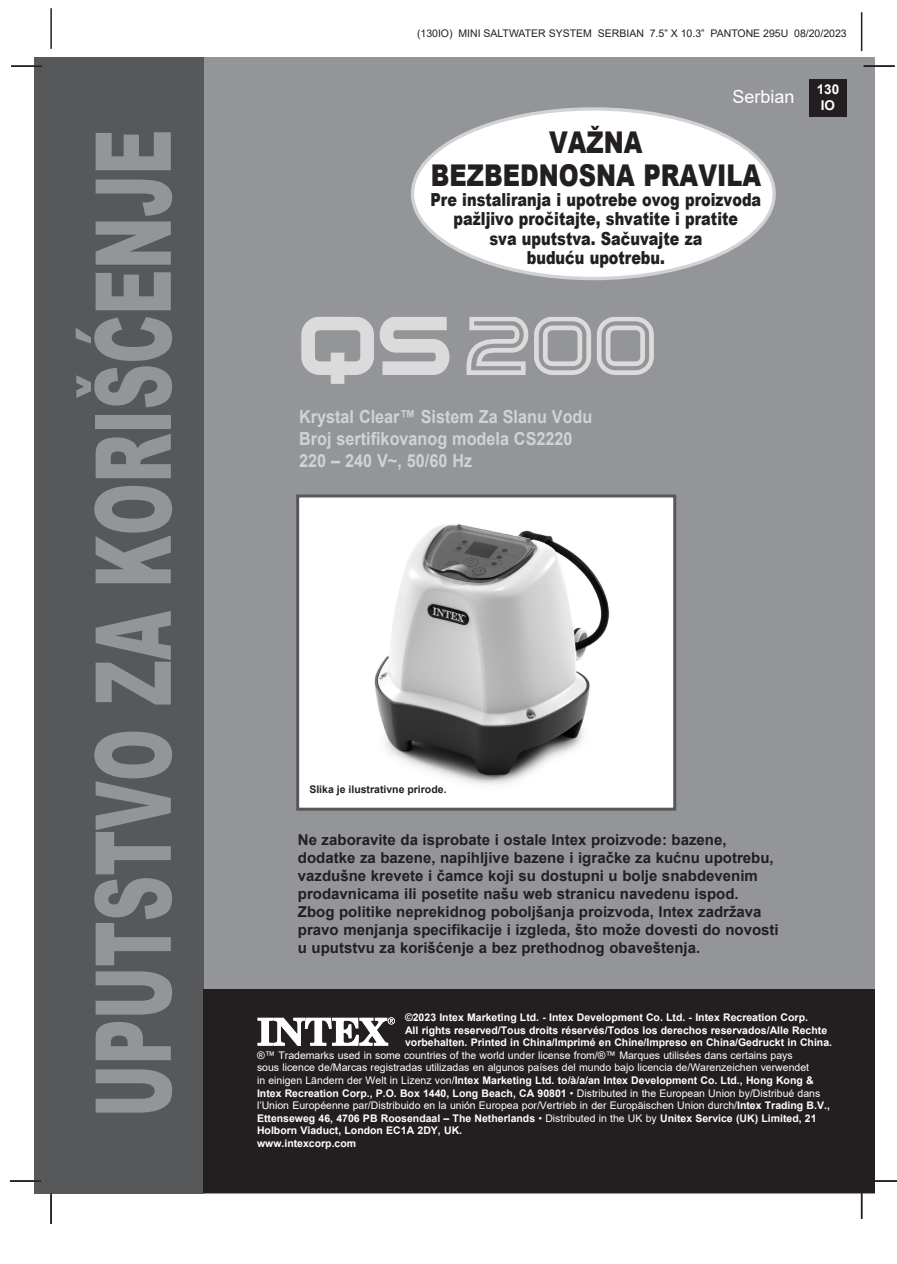
<style>
.page{position:relative;width:897px;height:1264px;background:#fff}
.page>*{position:absolute;margin:0;border:0;box-sizing:border-box;transform-origin:0 0}
.t1{font:900 105px "Arial";color:#939598;scale:.6 1}
.t2{font:900 30px "Arial";color:#231f20;scale:.8 1}
.t3{font:900 18px "Arial";color:#231f20;scale:.8 1}
.t4{font:700 18px "Arial";color:#d1d2d4;scale:.9 1}
.t5{font:18px "Arial";color:#fff}
.t6{font:700 15px/18px "Arial";color:#231f20}
.t7{font:700 13.5px/16.2px "Arial";color:#fff;text-align:center}
.t8{font:10.5px/12.6px "Arial";color:#fff}
.t9{font:700 10.5px/12.6px "Arial";color:#fff}
.t10{font:10.5px "Arial";color:#231f20}
.Paragraph_Style1{font:700 10.5px "Arial";color:#231f20}
.s1{font-weight:700}
</style>
<div class="page">
<div style="left:203px;top:57px;width:672px;height:1136px;background:#939598"></div>
<div style="left:809px;top:79px;width:37px;height:38px;background:#231f20"></div>
<hr style="left:50px;top:8px;width:2px;height:41px;background:#231f20">
<hr style="left:860px;top:12px;width:2px;height:39px;background:#231f20">
<hr style="left:863px;top:65px;width:31px;height:2px;background:#231f20">
<div style="left:34px;top:57px;width:169px;height:1136px;background:#57585a"></div>
<hr style="left:865px;top:1180px;width:31px;height:1px;background:#231f20">
<hr style="left:860px;top:1189px;width:2px;height:30px;background:#231f20">
<hr style="left:50px;top:1193px;width:2px;height:31px;background:#231f20">
<hr style="left:10px;top:1180px;width:31px;height:1px;background:#231f20">
<hr style="left:11px;top:65px;width:31px;height:2px;background:#231f20">
<div style="left:412px;top:109px;width:362px;height:169px;background:#fff;border-radius:50%"></div>
<div style="left:203px;top:989px;width:672px;height:204px;background:#231f20"></div>
<img style="left:300px;top:498px;width:372px;height:308px">
<div style="left:296px;top:494px;width:380px;height:316px;border:3px solid #57585a"></div>
<svg style="left:257px;top:1017px;width:138px;height:28px"></svg>
<svg style="left:301px;top:316px;width:148px;height:68px"></svg>
<svg style="left:466px;top:316px;width:62px;height:59px"></svg>
<svg style="left:534px;top:316px;width:119px;height:59px"></svg>
<p class="t10" style="left:417px;top:26px;width:431px">(130IO) MINI SALTWATER SYSTEM SERBIAN 7.5” X 10.3” PANTONE 295U 08/20/2023</p>
<h3 class="t5" style="left:732px;top:84px;width:64px">Serbian</h3>
<p class="t7" style="left:816px;top:81px;width:24px">130<br>IO</p>
<p class="t1" style="left:57px;top:1117px;width:1648px;rotate:-90deg">UPUTSTVO ZA KORIŠĆENJE</p>
<p class="t2" style="left:549px;top:120px;width:118px">VAŽNA</p>
<p class="t2" style="left:430px;top:153px;width:414px">BEZBEDNOSNA PRAVILA</p>
<p class="t3" style="left:430px;top:186px;width:415px">Pre instaliranja i upotrebe ovog proizvoda</p>
<p class="t3" style="left:453px;top:206px;width:357px">pažljivo pročitajte, shvatite i pratite</p>
<p class="t3" style="left:489px;top:225px;width:267px">sva uputstva. Sačuvajte za</p>
<p class="t3" style="left:526px;top:245px;width:174px">buduću upotrebu.</p>
<p class="t4" style="left:299px;top:404px;width:327px">Krystal Clear™ Sistem Za Slanu Vodu</p>
<p class="t4" style="left:299px;top:426px;width:305px">Broj sertifikovanog modela CS2220</p>
<p class="t4" style="left:299px;top:448px;width:194px">220 – 240 V~, 50/60 Hz</p>
<p class="Paragraph_Style1" style="left:309px;top:782px;width:139px">Slika je ilustrativne prirode.</p>
<p class="t6" style="left:298px;top:831px;width:477px">Ne zaboravite da isprobate i ostale Intex proizvode: bazene, dodatke za bazene, napihljive bazene i igračke za kućnu upotrebu, vazdušne krevete i čamce koji su dostupni u bolje snabdevenim prodavnicama ili posetite našu web stranicu navedenu ispod.</p>
<p class="t6" style="left:298px;top:903px;width:482px">Zbog politike neprekidnog poboljšanja proizvoda, Intex zadržava pravo menjanja specifikacije i izgleda, što može dovesti do novosti u uputstvu za korišćenje a bez prethodnog obaveštenja.</p>
<p class="t9" style="left:405px;top:1011px;width:404px">©2023 Intex Marketing Ltd. - Intex Development Co. Ltd. - Intex Recreation Corp.</p>
<p class="t9" style="left:405px;top:1023px;width:428px">All rights reserved/Tous droits réservés/Todos los derechos reservados/Alle Rechte vorbehalten. Printed in China/Imprimé en Chine/Impreso en China/Gedruckt in China.</p>
<p class="t8" style="left:257px;top:1048px;width:574px">®™ Trademarks used in some countries of the world under license from/®™ Marques utilisées dans certains pays<br>sous licence de/Marcas registradas utilizadas en algunos países del mundo bajo licencia de/Warenzeichen verwendet<br>in einigen Ländern der Welt in Lizenz von/<span class="s1">Intex Marketing Ltd. to/à/a/an Intex Development Co. Ltd., Hong Kong &amp; Intex Recreation Corp., P.O. Box 1440, Long Beach, CA 90801</span> • Distributed in the European Union by/Distribué dans l’Union Européenne par/Distribuido en la unión Europea por/Vertrieb in der Europäischen Union durch/<span class="s1">Intex Trading B.V., Ettenseweg 46, 4706 PB Roosendaal – The Netherlands</span> • Distributed in the UK by <span class="s1">Unitex Service (UK) Limited, 21<br>Holborn Viaduct, London EC1A 2DY, UK.</span></p>
<p class="t9" style="left:257px;top:1137px;width:101px">www.intexcorp.com</p>
</div>
